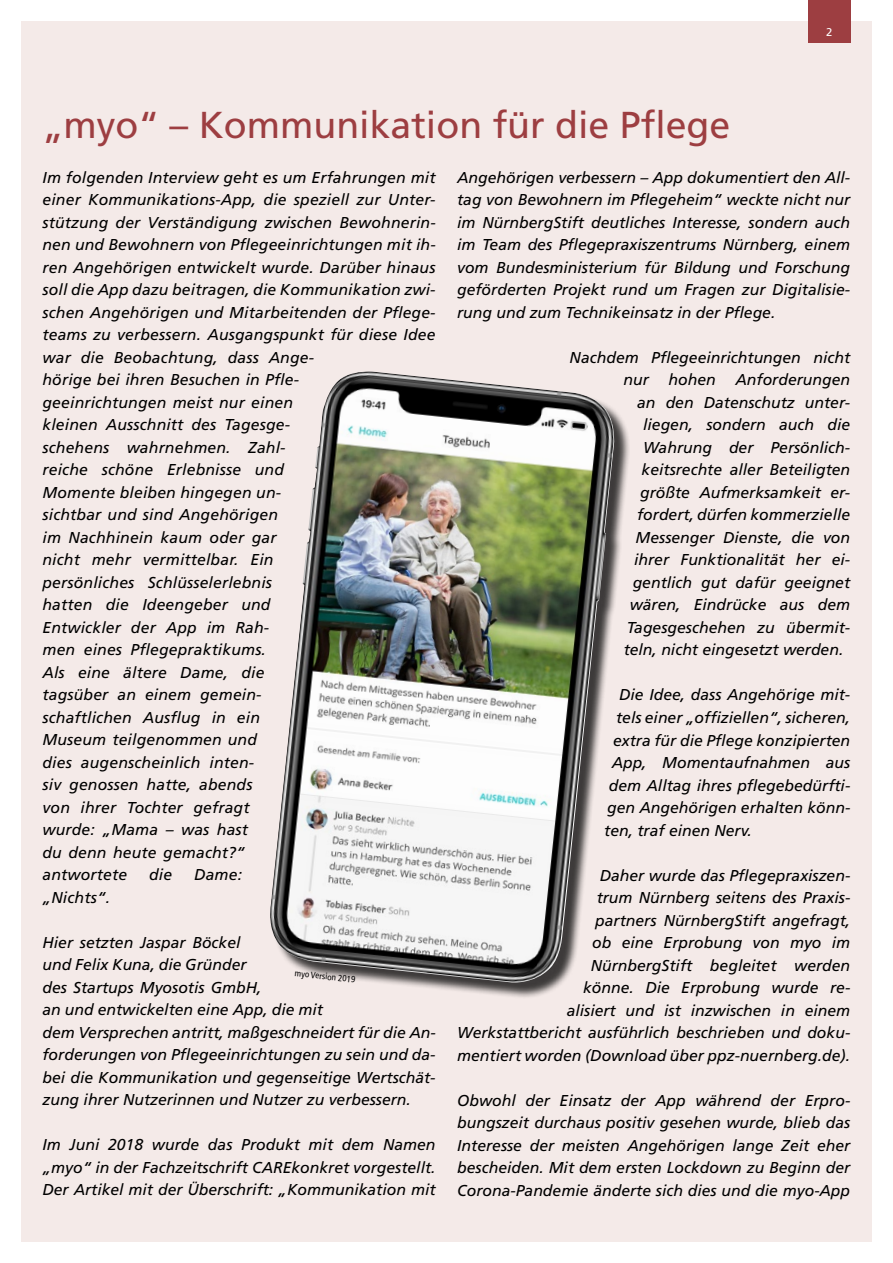
<style>
.page{position:relative;width:893px;height:1263px;background:#fff}
.page>*{position:absolute;margin:0;border:0;box-sizing:border-box;transform-origin:0 0}
.t1{font:37.5px "Frutiger";color:#9d3e41}
.t2{font:italic 15.75px/22.5px "Frutiger";color:#000;text-align:justify}
.t3{font:11.25px "Frutiger";color:#fff}
.t4{font:condensed 9px "Frutiger";color:#000}
</style>
<div class="page">
<div style="left:21px;top:21px;width:851px;height:1220px;background:#f4eae8"></div>
<div style="left:808px;top:0;width:42px;height:43px;background:#9d3e41"></div>
<div style="left:272px;top:374px;width:358px;height:624px;background:#000;opacity:.75"></div>
<img style="left:270px;top:372px;width:348px;height:613px">
<h1 class="t1" style="left:43px;top:102px;width:689px">„myo“ – Kommunikation für die Pflege</h1>
<p class="t3" style="left:826px;top:26px;width:8px">2</p>
<p class="t2" style="left:43px;top:166px;width:395px;text-align:left">Im folgenden Interview geht es um Erfahrungen mit einer Kommunikations-App, die speziell zur Unter&shy;stützung der Verständigung zwischen Bewohnerin&shy;nen und Bewohnern von Pflegeeinrichtungen mit ih&shy;ren Angehörigen entwickelt wurde. Darüber hinaus soll die App dazu beitragen, die Kommunikation zwi&shy;schen Angehörigen und Mitarbeitenden der Pflege&shy;teams zu verbessern. Ausgangspunkt für diese Idee war die Beobachtung, dass Ange-<br>hörige bei ihren Besuchen in Pfle-<br>geeinrichtungen meist nur einen<br>kleinen Ausschnitt des Tagesge-<br>schehens wahrnehmen. Zahl-<br>reiche schöne Erlebnisse und<br>Momente bleiben hingegen un-<br>sichtbar und sind Angehörigen<br>im Nachhinein kaum oder gar<br>nicht mehr vermittelbar. Ein<br>persönliches Schlüsselerlebnis<br>hatten die Ideengeber und<br>Entwickler der App im Rah-<br>men eines Pflegepraktikums.<br>Als eine ältere Dame, die<br>tagsüber an einem gemein-<br>schaftlichen Ausflug in ein<br>Museum teilgenommen und<br>dies augenscheinlich inten-<br>siv genossen hatte, abends<br>von ihrer Tochter gefragt<br>wurde: „Mama – was hast<br>du denn heute gemacht?“<br>antwortete</p>
<p class="t2" style="left:149px;top:864px;width:25px">die</p>
<p class="t2" style="left:194px;top:864px;width:49px">Dame:</p>
<p class="t2" style="left:43px;top:886px;width:69px">„Nichts“.</p>
<p class="t2" style="left:43px;top:931px;width:395px;text-align:left">Hier setzten Jaspar Böckel<br>und Felix Kuna, die Gründer<br>des Startups Myosotis GmbH,<br>an und entwickelten eine App, die mit<br>dem Versprechen antritt, maßgeschneidert für die An&shy;forderungen von Pflegeeinrichtungen zu sein und da&shy;bei die Kommunikation und gegenseitige Wertschät&shy;zung ihrer Nutzerinnen und Nutzer zu verbessern.</p>
<p class="t2" style="left:43px;top:1134px;width:395px">Im Juni 2018 wurde das Produkt mit dem Namen „myo“ in der Fachzeitschrift CAREkonkret vorgestellt.<br>Der Artikel mit der Überschrift: „Kommunikation mit</p>
<p class="t4" style="left:295px;top:968px;width:62px;rotate:6deg">myo Version 2019</p>
<p class="t2" style="left:457px;top:166px;width:394px">Angehörigen verbessern – App dokumentiert den All&shy;tag von Bewohnern im Pflegeheim“ weckte nicht nur im NürnbergStift deutliches Interesse, sondern auch im Team des Pflegepraxiszentrums Nürnberg, einem vom Bundesministerium für Bildung und Forschung geförderten Projekt rund um Fragen zur Digitalisie&shy;rung und zum Technikeinsatz in der Pflege.</p>
<p class="t2" style="left:570px;top:346px;width:282px">Nachdem Pflegeeinrichtungen nicht</p>
<p class="t2" style="left:624px;top:369px;width:228px">nur hohen Anforderungen</p>
<p class="t2" style="left:637px;top:391px;width:215px">an den Datenschutz unter-</p>
<p class="t2" style="left:643px;top:414px;width:208px">liegen, sondern auch die</p>
<p class="t2" style="left:643px;top:436px;width:209px">Wahrung der Persönlich-</p>
<p class="t2" style="left:642px;top:459px;width:210px">keitsrechte aller Beteiligten</p>
<p class="t2" style="left:640px;top:481px;width:211px">größte Aufmerksamkeit er-</p>
<p class="t2" style="left:637px;top:504px;width:215px">fordert, dürfen kommerzielle</p>
<p class="t2" style="left:636px;top:526px;width:216px">Messenger Dienste, die von</p>
<p class="t2" style="left:634px;top:549px;width:218px">ihrer Funktionalität her ei-</p>
<p class="t2" style="left:633px;top:571px;width:219px">gentlich gut dafür geeignet</p>
<p class="t2" style="left:630px;top:594px;width:222px">wären, Eindrücke aus dem</p>
<p class="t2" style="left:627px;top:616px;width:225px">Tagesgeschehen zu übermit-</p>
<p class="t2" style="left:624px;top:639px;width:221px">teln, nicht eingesetzt werden.</p>
<p class="t2" style="left:619px;top:684px;width:233px">Die Idee, dass Angehörige mit-</p>
<p class="t2" style="left:616px;top:706px;width:236px">tels einer „offiziellen“, sicheren,</p>
<p class="t2" style="left:613px;top:729px;width:239px">extra für die Pflege konzipierten</p>
<p class="t2" style="left:612px;top:751px;width:240px">App, Momentaufnahmen aus</p>
<p class="t2" style="left:609px;top:774px;width:243px">dem Alltag ihres pflegebedürfti-</p>
<p class="t2" style="left:607px;top:796px;width:245px">gen Angehörigen erhalten könn-</p>
<p class="t2" style="left:604px;top:819px;width:149px">ten, traf einen Nerv.</p>
<p class="t2" style="left:457px;top:864px;width:395px;text-align:right">Daher wurde das Pflegepraxiszen-<br>trum Nürnberg seitens des Praxis-<br>partners NürnbergStift angefragt,<br>ob eine Erprobung von myo im<br>NürnbergStift begleitet werden<br>könne. Die Erprobung wurde re-<br>alisiert und ist inzwischen in einem Werkstattbericht ausführlich beschrieben und doku&shy;mentiert worden (Download über ppz-nuernberg.de).</p>
<p class="t2" style="left:457px;top:1089px;width:395px">Obwohl der Einsatz der App während der Erpro&shy;bungszeit durchaus positiv gesehen wurde, blieb das Interesse der meisten Angehörigen lange Zeit eher bescheiden. Mit dem ersten Lockdown zu Beginn der Corona-Pandemie änderte sich dies und die myo-App</p>
</div>
